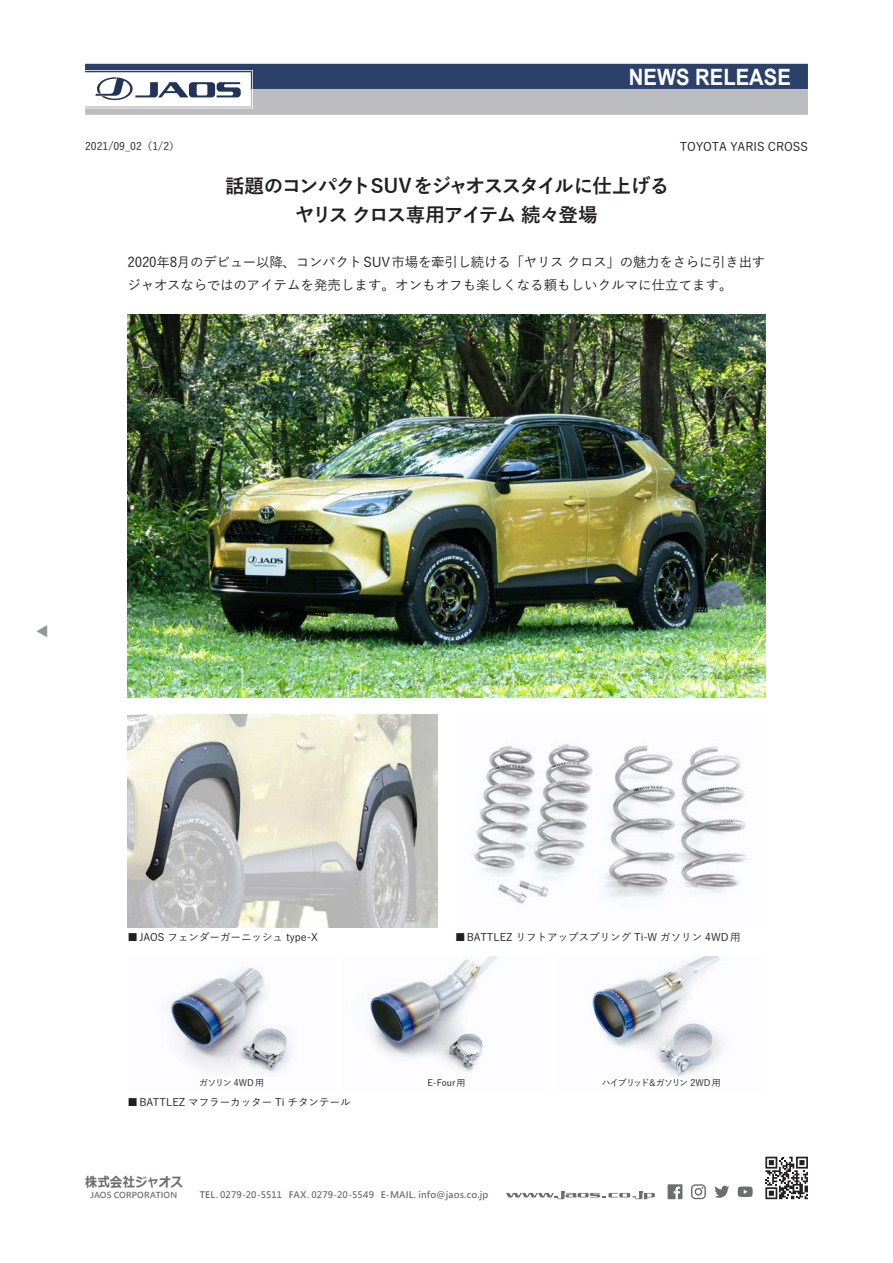
<style>
.page{position:relative;width:893px;height:1263px;background:#fff}
.page>*{position:absolute;margin:0;border:0;box-sizing:border-box;transform-origin:0 0}
.t1{font:700 22.5px "Arial";color:#fff;scale:.9 1}
.t2{font:700 19.5px "Yu Gothic";letter-spacing:-.065em;color:#231f20}
.ノーマル{font:500 13.5px/22.5px "Yu Gothic";letter-spacing:-.02em;color:#231f20}
.t3{font:700 13.5px "Meiryo";letter-spacing:.015em;color:#6c6d70;scale:.9 1}
.t4{font:500 13.5px "Yu Gothic";color:#939598}
.t5{font:500 12px "Yu Gothic";letter-spacing:-.01em;color:#231f20}
.t6{font:500 10.5px "Yu Gothic";color:#231f20}
.t7{font:700 9px "Microsoft Jheng Hei";letter-spacing:.015em;color:#6c6d70}
.t8{font:500 9px "Yu Gothic";letter-spacing:-.07em;color:#231f20}
.t9{font:500 9px "Yu Gothic";letter-spacing:-.1em;color:#231f20}
.t10{font:700 8.25px "Microsoft Jheng Hei";letter-spacing:.02em;color:#6c6d70}
</style>
<div class="page">
<svg style="left:85px;top:64px;width:723px;height:51px"></svg>
<svg style="left:765px;top:1157px;width:43px;height:42px"></svg>
<svg style="left:668px;top:1184px;width:14px;height:15px"></svg>
<svg style="left:691px;top:1184px;width:15px;height:15px"></svg>
<svg style="left:714px;top:1186px;width:15px;height:12px"></svg>
<svg style="left:738px;top:1186px;width:15px;height:11px"></svg>
<svg style="left:506px;top:1191px;width:149px;height:8px"></svg>
<img style="left:128px;top:714px;width:310px;height:213px">
<img style="left:473px;top:744px;width:274px;height:160px">
<img style="left:128px;top:315px;width:637px;height:382px">
<img style="left:590px;top:957px;width:134px;height:120px">
<img style="left:162px;top:967px;width:130px;height:106px">
<img style="left:364px;top:957px;width:134px;height:115px">
<h1 class="t1" style="left:629px;top:61px;width:182px">NEWS RELEASE</h1>
<p class="t6" style="left:85px;top:136px;width:96px">2021/09_02（1/2）</p>
<p class="t5" style="left:680px;top:135px;width:130px">TOYOTA YARIS CROSS</p>
<p class="t2" style="left:225px;top:175px;width:446px">話題のコンパクトSUVをジャオススタイルに仕上げる</p>
<p class="t2" style="left:295px;top:203px;width:304px">ヤリス クロス専用アイテム 続々登場</p>
<p class="ノーマル" style="left:128px;top:249px;width:639px">2020年8月のデビュー以降、コンパクトSUV市場を牽引し続ける「ヤリス クロス」の魅力をさらに引き出すジャオスならではのアイテムを発売します。オンもオフも楽しくなる頼もしいクルマに仕立てます。</p>
<p class="t4" style="left:30px;top:638px;width:15px;rotate:-90deg">▲</p>
<p class="t6" style="left:128px;top:927px;width:192px">■JAOS フェンダーガーニッシュ type-X</p>
<p class="t6" style="left:455px;top:927px;width:287px">■BATTLEZ リフトアップスプリング Ti-W ガソリン 4WD用</p>
<p class="t8" style="left:199px;top:1074px;width:66px">ガソリン 4WD 用</p>
<p class="t8" style="left:427px;top:1074px;width:40px">E-Four用</p>
<p class="t9" style="left:602px;top:1074px;width:120px">ハイブリッド＆ガソリン 2WD用</p>
<p class="t6" style="left:128px;top:1093px;width:224px">■BATTLEZ マフラーカッター Ti チタンテール</p>
<p class="t3" style="left:85px;top:1172px;width:110px">株式会社ジャオス</p>
<p class="t10" style="left:91px;top:1190px;width:88px">JAOS CORPORATION</p>
<p class="t7" style="left:200px;top:1189px;width:290px">TEL. 0279-20-5511 FAX. 0279-20-5549 E-MAIL. info@jaos.co.jp</p>
</div>
